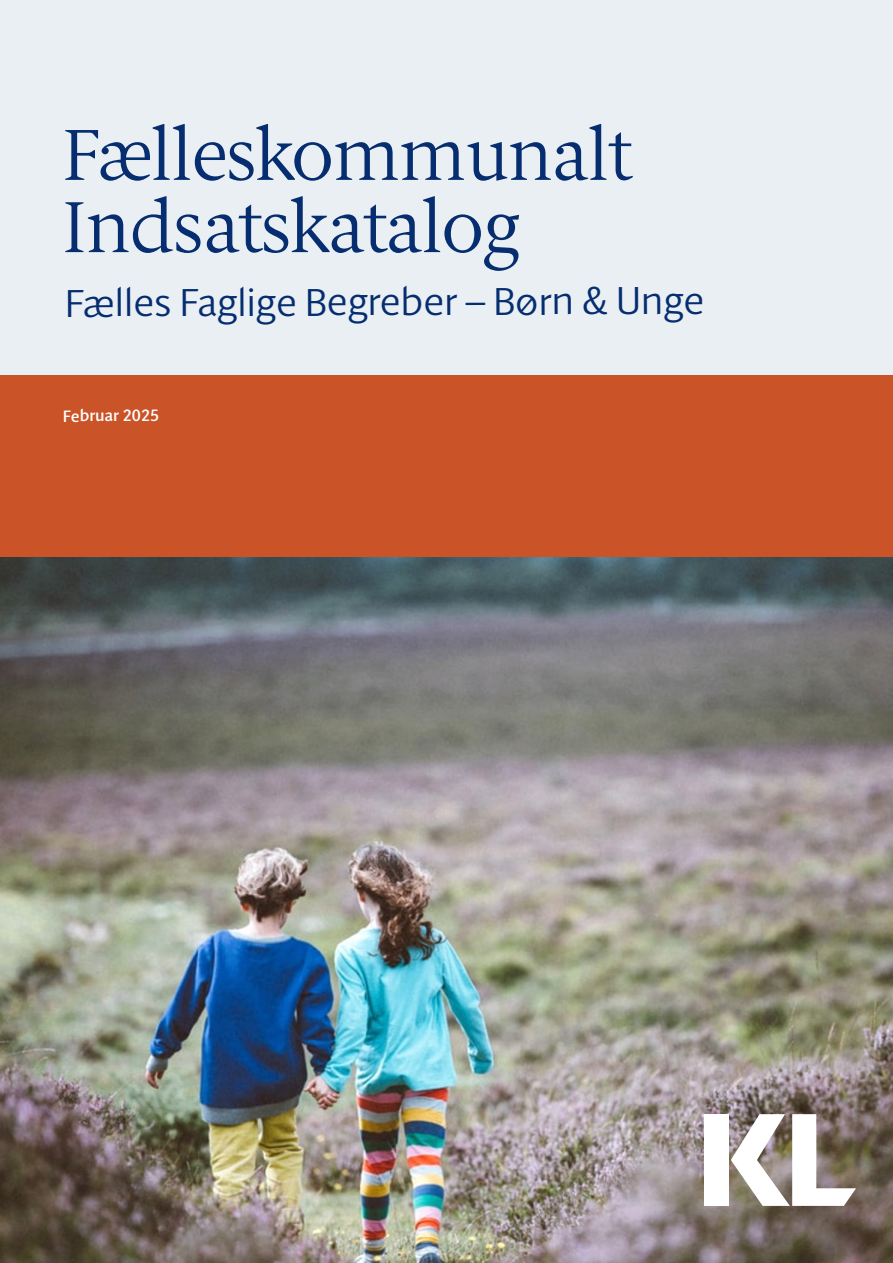
<style>
.page{position:relative;width:893px;height:1263px;background:#fff}
.page>*{position:absolute;margin:0;border:0;box-sizing:border-box;transform-origin:0 0}
.t1{font:300 72.3px/72.3px "ID Serif";letter-spacing:-.02em;color:#052d6f}
.t2{font:300 39px "ID Sans";letter-spacing:-.005em;color:#052d6f}
.t3{font:600 16.5px "ID Sans";letter-spacing:-.005em;color:#fff}
</style>
<div class="page">
<img style="left:0;top:557px;width:893px;height:706px">
<div style="left:0;top:0;width:893px;height:375px;background:#e9eff3"></div>
<div style="left:0;top:375px;width:893px;height:182px;background:#ca5327"></div>
<div style="left:704px;top:1114px;width:25px;height:92px;background:#fff"></div>
<svg style="left:731px;top:1114px;width:125px;height:92px"></svg>
<h1 class="t1" style="left:62px;top:120px;width:572px">Fælleskommunalt<br>Indsatskatalog</h1>
<p class="t2" style="left:65px;top:278px;width:641px">Fælles Faglige Begreber – Børn &amp; Unge</p>
<p class="t3" style="left:63px;top:406px;width:98px">Februar 2025</p>
</div>
